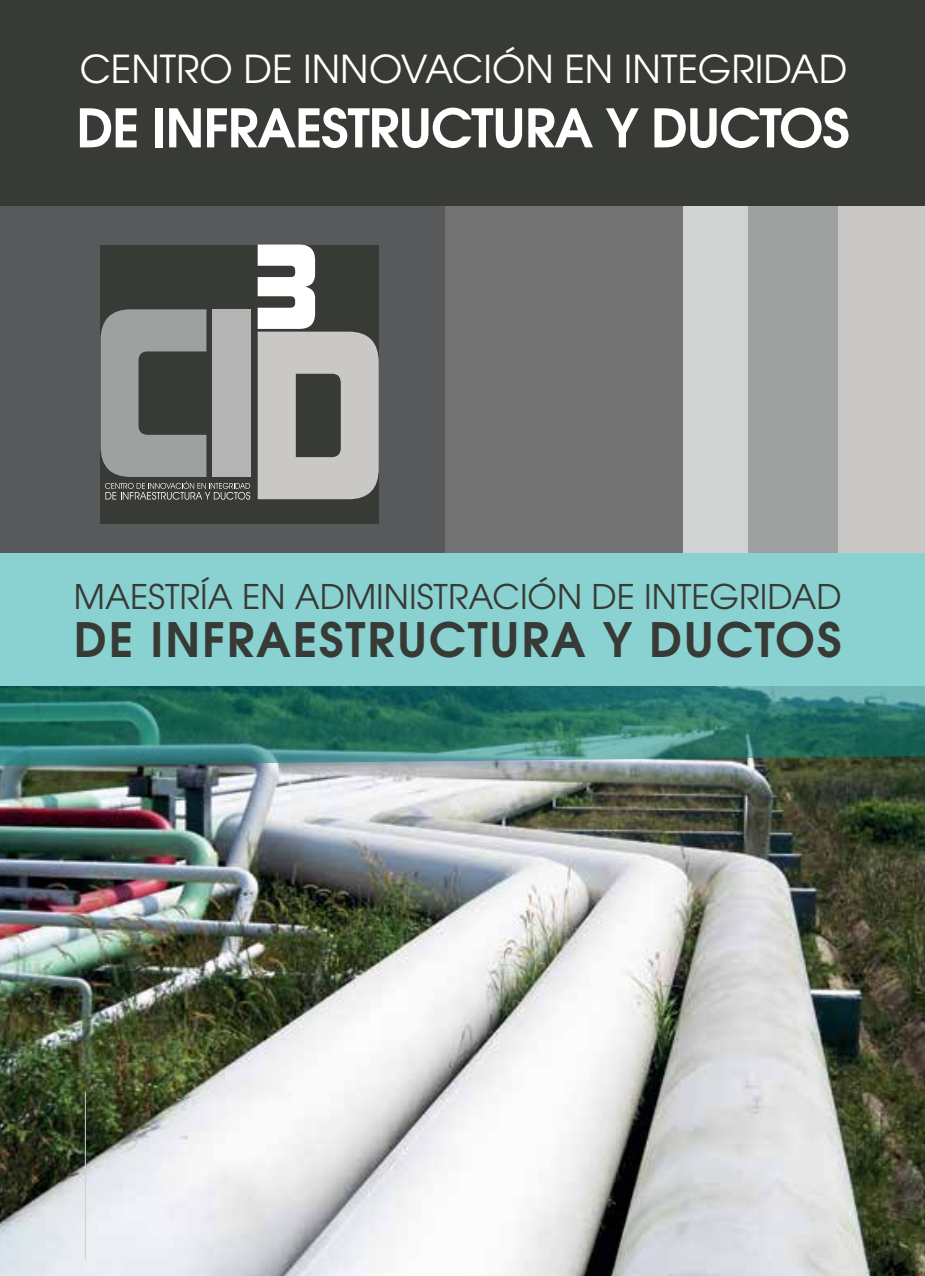
<style>
.page{position:relative;width:925px;height:1276px;background:#fff}
.page>*{position:absolute;margin:0;border:0;box-sizing:border-box;transform-origin:0 0}
.t1{font:700 52.88px "Te X Gyre Adventor";letter-spacing:-.025em;color:#fff}
.t2{font:700 47.25px "Te X Gyre Adventor";letter-spacing:.04em;color:#383a35}
.t3{font:38.25px "Te X Gyre Adventor";color:#fff}
.t4{font:33.98px "Te X Gyre Adventor";color:#383a35}
</style>
<div class="page">
<img style="left:0;top:766px;width:925px;height:510px">
<svg style="left:0;top:686px;width:925px;height:80px;background:#30766c"></svg>
<div style="left:0;top:552px;width:925px;height:134px;background:#8ad2d1"></div>
<div style="left:0;top:0;width:925px;height:206px;background:#383a35"></div>
<div style="left:0;top:206px;width:451px;height:346px;background:#58595b"></div>
<div style="left:446px;top:206px;width:237px;height:346px;background:#717271"></div>
<div style="left:732px;top:206px;width:107px;height:346px;background:#9fa1a1"></div>
<div style="left:839px;top:206px;width:86px;height:346px;background:#cac8c7"></div>
<div style="left:683px;top:206px;width:65px;height:346px;background:#d1d3d3"></div>
<hr style="left:85px;top:1091px;width:1px;height:169px;background:#ceced1">
<div style="left:100px;top:245px;width:279px;height:278px;background:#383a35"></div>
<div style="left:213px;top:309px;width:38px;height:168px;background:#b3b4b3"></div>
<svg style="left:258px;top:244px;width:121px;height:255px"></svg>
<svg style="left:101px;top:309px;width:149px;height:191px"></svg>
<p class="t3" style="left:80px;top:39px;width:769px">CENTRO DE INNOVACIÓN EN INTEGRIDAD</p>
<h1 class="t1" style="left:76px;top:82px;width:775px">DE INFRAESTRUCTURA Y DUCTOS</h1>
<p class="t4" style="left:74px;top:569px;width:769px">MAESTRÍA EN ADMINISTRACIÓN DE INTEGRIDAD</p>
<h2 class="t2" style="left:74px;top:599px;width:769px">DE INFRAESTRUCTURA Y DUCTOS</h2>
</div>
